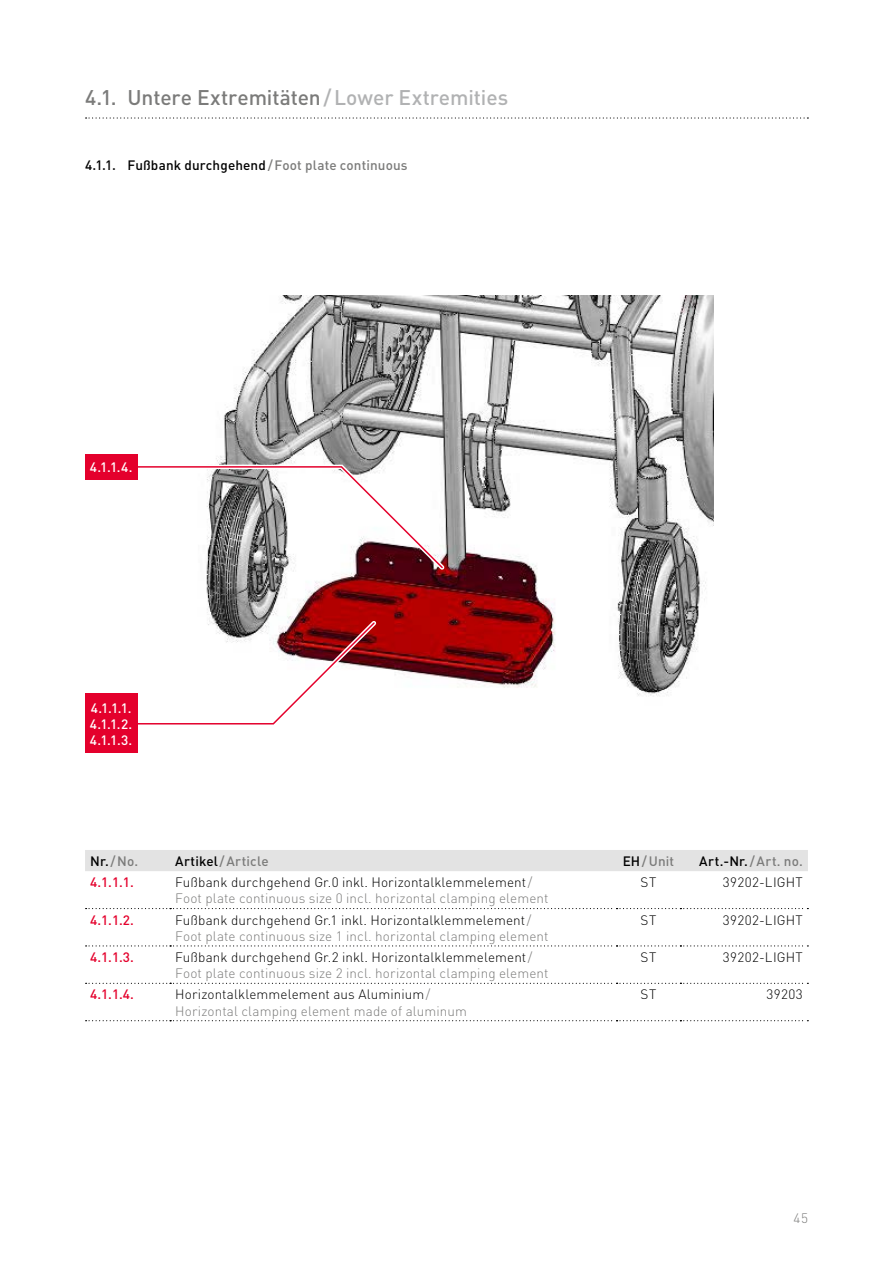
<style>
.page{position:relative;width:893px;height:1263px;background:#fff}
.page>*{position:absolute;margin:0;border:0;box-sizing:border-box;transform-origin:0 0}
.t1{font:500 21px "DIN";letter-spacing:-.005em;color:#7b7b7a}
.t2{font:300 13.5px/16.2px "DIN";letter-spacing:.01em;color:#7b7b7a}
.t3{font:300 13.5px "DIN";letter-spacing:.025em;color:#000}
.t4{font:13.5px "DIN Medium Alternate";letter-spacing:.01em;color:#000}
.t5{font:500 13.5px "DIN";color:#e4002c}
.t6{font:500 13.5px/16.2px "DIN";color:#fff;text-align:justify}
.t7{font:500 13.5px "DIN";letter-spacing:.01em;color:#7b7b7a}
.t8{font:500 13.5px "DIN";letter-spacing:.03em;color:#000}
.s1{color:#b1b2b3}
.s2{font-family:"DIN";font-weight:500}
.s3{color:#7b7b7a}
.s4{color:#000}
</style>
<div class="page">
<div style="left:85px;top:850px;width:723px;height:21px;background:#e3e3e3"></div>
<svg style="left:86px;top:908px;width:722px;height:1px"></svg>
<svg style="left:86px;top:945px;width:722px;height:1px"></svg>
<svg style="left:86px;top:983px;width:722px;height:1px"></svg>
<svg style="left:86px;top:1020px;width:722px;height:1px"></svg>
<svg style="left:86px;top:117px;width:722px;height:2px"></svg>
<img style="left:206px;top:295px;width:508px;height:402px">
<svg style="left:137px;top:617px;width:243px;height:111px"></svg>
<svg style="left:137px;top:462px;width:311px;height:112px"></svg>
<div style="left:85px;top:693px;width:52px;height:60px;background:#e4002c"></div>
<div style="left:85px;top:454px;width:52px;height:26px;background:#e4002c"></div>
<h1 class="t1" style="left:85px;top:83px;width:425px">4.1. Untere Extremitäten<span class="s1">/Lower Extremities</span></h1>
<p class="t4" style="left:85px;top:156px;width:324px"><span class="s2">4</span>.<span class="s2">1</span>.<span class="s2">1</span>. Fußbank durchgehend<span class="s3">/Foot plate continuous</span></p>
<p class="t6" style="left:90px;top:459px;width:44px">4.1.1.4.</p>
<p class="t6" style="left:90px;top:699px;width:44px">4.1.1.1.<br>4.1.1.2.<br>4.1.1.3.</p>
<p class="t7" style="left:90px;top:852px;width:50px"><span class="s4">Nr.</span>/No.</p>
<p class="t7" style="left:175px;top:852px;width:95px"><span class="s4">Artikel</span>/Article</p>
<p class="t7" style="left:623px;top:852px;width:53px"><span class="s4">EH</span>/Unit</p>
<p class="t8" style="left:699px;top:852px;width:105px">Art.-Nr.<span class="s3">/Art. no.</span></p>
<p class="t5" style="left:90px;top:873px;width:45px">4.1.1.1.</p>
<p class="t2" style="left:175px;top:874px;width:375px"><span class="s4">Fußbank durchgehend Gr.0 inkl. Horizontalklemmelement</span>/<br>Foot plate continuous size 0 incl. horizontal clamping element</p>
<p class="t3" style="left:641px;top:873px;width:17px">ST</p>
<p class="t3" style="left:723px;top:873px;width:81px">39202-LIGHT</p>
<p class="t5" style="left:90px;top:911px;width:45px">4.1.1.2.</p>
<p class="t2" style="left:175px;top:911px;width:375px"><span class="s4">Fußbank durchgehend Gr.1 inkl. Horizontalklemmelement</span>/<br>Foot plate continuous size 1 incl. horizontal clamping element</p>
<p class="t3" style="left:641px;top:911px;width:17px">ST</p>
<p class="t3" style="left:723px;top:911px;width:81px">39202-LIGHT</p>
<p class="t5" style="left:90px;top:948px;width:45px">4.1.1.3.</p>
<p class="t2" style="left:175px;top:948px;width:375px"><span class="s4">Fußbank durchgehend Gr.2 inkl. Horizontalklemmelement</span>/<br>Foot plate continuous size 2 incl. horizontal clamping element</p>
<p class="t3" style="left:641px;top:948px;width:17px">ST</p>
<p class="t3" style="left:723px;top:948px;width:81px">39202-LIGHT</p>
<p class="t5" style="left:90px;top:985px;width:45px">4.1.1.4.</p>
<p class="t2" style="left:175px;top:986px;width:293px"><span class="s4">Horizontalklemmelement aus Aluminium</span>/<br>Horizontal clamping element made of aluminum</p>
<p class="t3" style="left:641px;top:985px;width:17px">ST</p>
<p class="t3" style="left:766px;top:985px;width:38px">39203</p>
<p class="t2" style="left:793px;top:1209px;width:16px">45</p>
</div>
